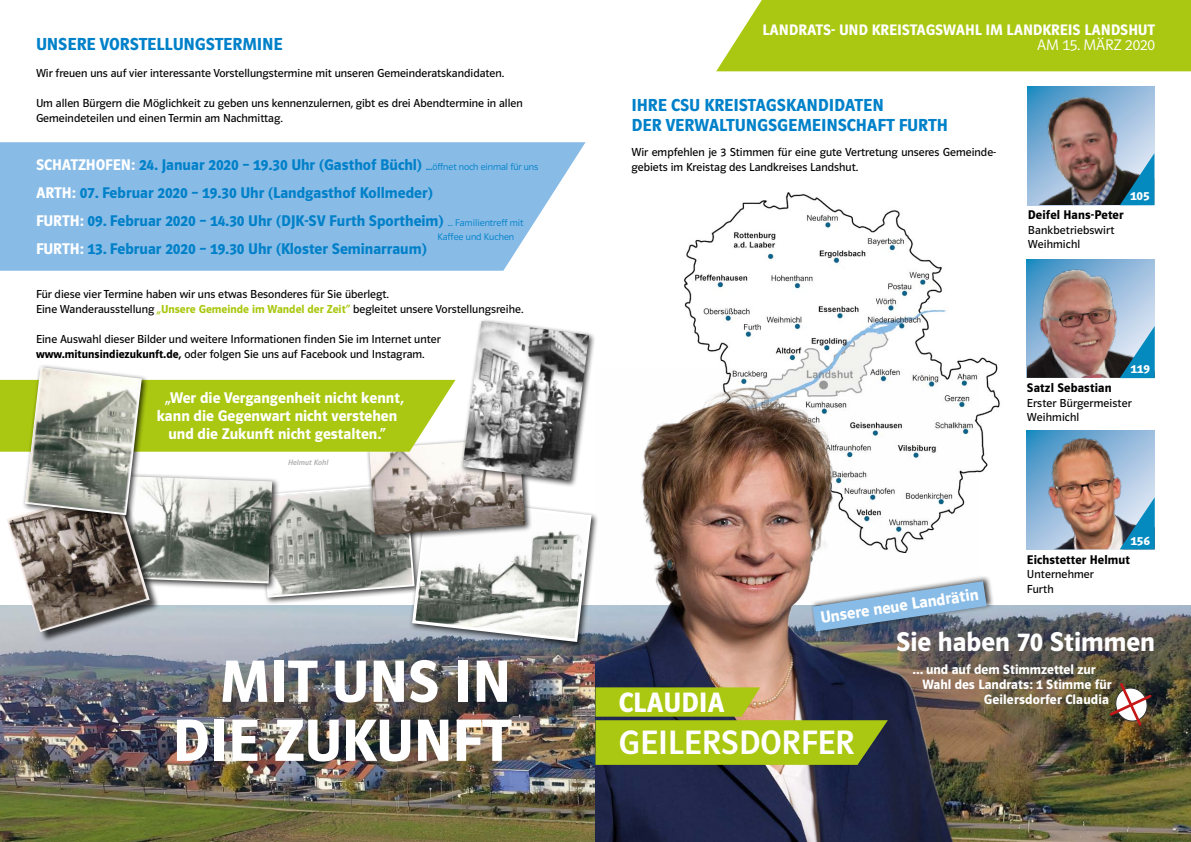
<style>
.page{position:relative;width:1191px;height:842px;background:#fff}
.page>*{position:absolute;margin:0;border:0;box-sizing:border-box;transform-origin:0 0}
.t1{font:600 61.7px/59px "Polo 22 R";color:#fff;text-align:right}
.t2{font:35px "Polo 22 R Krftg";color:#fff}
.t3{font:600 29px "Polo 22 R";color:#fff}
.t4{font:600 28px "Polo 22 R";color:#fff}
.t5{font:600 18px/20px "Polo 22 R";color:#0081c9}
.t6{font:600 17px "Polo 22 R";color:#fff}
.t7{font:600 16px/28px "Polo 22 R";color:#0080c8}
.t8{font:600 16px/18px "Polo 22 R";color:#fff;text-align:center}
.t9{font:600 15.8px "Polo 22 R";color:#fff}
.t10{font:15.8px "Polo 22 R Leicht";color:#fff}
.t11{font:600 14px "Polo 22 R";color:#fff}
.t12{font:600 13px "Polo 22 R";letter-spacing:.01em;color:#000}
.t13{font:600 12.7px "Polo 22 R";color:#fff;scale:1.08 1}
.t14{font:12px/15px "Polo 22 R Buch";color:#000}
.t15{font:10px "Polo 22 R Leicht";color:#0080c8}
.t16{font:8px "Polo 22 R Krftg Kursiv";color:#b1b1b2}
.s1{color:#fff}
.s2{font-size:9px}
.s3{font-family:"Polo 22 R Leicht";font-weight:400;font-size:10px}
.s4{font-family:"Polo 22 R";font-weight:600;color:#aac811}
.s5{font-family:"Polo 22 R";font-weight:600}
</style>
<div class="page">
<img style="left:0;top:605px;width:1191px;height:237px">
<svg style="left:0;top:142px;width:585px;height:129px;background:#8fc0e8"></svg>
<div style="left:409px;top:493px;width:189px;height:156px;background:#000;opacity:.75"></div>
<svg style="left:258px;top:485px;width:335px;height:159px"></svg>
<div style="left:366px;top:435px;width:166px;height:107px;background:#000;opacity:.75"></div>
<img style="left:369px;top:438px;width:156px;height:97px">
<div style="left:122px;top:473px;width:157px;height:118px;background:#000;opacity:.75"></div>
<img style="left:149px;top:476px;width:123px;height:107px">
<div style="left:459px;top:318px;width:137px;height:170px;background:#000;opacity:.75"></div>
<img style="left:462px;top:321px;width:127px;height:160px">
<svg style="left:0;top:380px;width:455px;height:72px;background:#afcb21"></svg>
<div style="left:8px;top:487px;width:152px;height:156px;background:#000;opacity:.75"></div>
<img style="left:6px;top:486px;width:144px;height:146px">
<div style="left:22px;top:364px;width:127px;height:158px;background:#000;opacity:.75"></div>
<img style="left:25px;top:367px;width:117px;height:148px">
<img style="left:684px;top:192px;width:316px;height:281px">
<img style="left:595px;top:369px;width:383px;height:473px">
<img style="left:1027px;top:259px;width:127px;height:119px">
<svg style="left:1119px;top:326px;width:35px;height:52px;background:#5da2c2"></svg>
<img style="left:1028px;top:86px;width:126px;height:119px">
<svg style="left:1119px;top:153px;width:35px;height:52px;background:#488ba9"></svg>
<img style="left:1027px;top:431px;width:127px;height:118px">
<svg style="left:1119px;top:497px;width:35px;height:52px;background:#5fa3c4"></svg>
<div style="left:716px;top:0;width:475px;height:71px;background:#aac811"></div>
<svg style="left:595px;top:687px;width:293px;height:78px;background:#93a623"></svg>
<svg style="left:1107px;top:681px;width:46px;height:47px"></svg>
<div style="left:809px;top:575px;width:185px;height:60px;background:#000;opacity:.75"></div>
<svg style="left:812px;top:581px;width:174px;height:50px"></svg>
<h3 class="t5" style="left:36px;top:34px;width:248px">UNSERE VORSTELLUNGSTERMINE</h3>
<p class="t14" style="left:36px;top:65px;width:470px">Wir freuen uns auf vier interessante Vorstellungstermine mit unseren Gemeinderatskandidaten.</p>
<p class="t14" style="left:36px;top:95px;width:488px">Um allen Bürgern die Möglichkeit zu geben uns kennenzulernen, gibt es drei Abendtermine in allen<br>Gemeindeteilen und einen Termin am Nachmittag.</p>
<h3 class="t7" style="left:36px;top:151px;width:504px"><span class="s1">SCHATZHOFEN:</span> 24. Januar 2020 – 19.30 Uhr (Gasthof Büchl) <span class="s2">...</span><span class="s3">öffnet noch einmal für uns<br></span><span class="s1">ARTH:</span> 07. Februar 2020 – 19.30 Uhr (Landgasthof Kollmeder)<br><span class="s1">FURTH:</span> 09. Februar 2020 – 14.30 Uhr (DJK-SV Furth Sportheim) <span class="s3">... Familientreff mit</span></h3>
<p class="t15" style="left:437px;top:231px;width:78px">Kaffee und Kuchen</p>
<h3 class="t7" style="left:36px;top:235px;width:392px"><span class="s1">FURTH:</span> 13. Februar 2020 – 19.30 Uhr (Kloster Seminarraum)</h3>
<p class="t14" style="left:36px;top:286px;width:489px">Für diese vier Termine haben wir uns etwas Besonderes für Sie überlegt.<br>Eine Wanderausstellung <span class="s4">„Unsere Gemeinde im Wandel der Zeit“</span> begleitet unsere Vorstellungsreihe.</p>
<p class="t14" style="left:36px;top:331px;width:406px">Eine Auswahl dieser Bilder und weitere Informationen finden Sie im Internet unter <span class="s5">www.mitunsindiezukunft.de,</span> oder folgen Sie uns auf Facebook und Instagram.</p>
<h3 class="t8" style="left:157px;top:388px;width:249px">„Wer die Vergangenheit nicht kennt, kann die Gegenwart nicht verstehen und die Zukunft nicht gestalten.“</h3>
<p class="t16" style="left:288px;top:458px;width:42px">Helmut Kohl</p>
<h1 class="t1" style="left:172px;top:653px;width:340px">MIT UNS IN<br>DIE ZUKUNFT</h1>
<h3 class="t9" style="left:762px;top:21px;width:394px">LANDRATS- UND KREISTAGSWAHL IM LANDKREIS LANDSHUT</h3>
<h3 class="t10" style="left:1037px;top:36px;width:119px">AM 15. MÄRZ 2020</h3>
<h3 class="t5" style="left:631px;top:95px;width:318px">IHRE CSU KREISTAGSKANDIDATEN<br>DER VERWALTUNGSGEMEINSCHAFT FURTH</h3>
<p class="t14" style="left:631px;top:145px;width:366px">Wir empfehlen je 3 Stimmen für eine gute Vertretung unseres Gemeinde&shy;gebiets im Kreistag des Landkreises Landshut.</p>
<p class="t13" style="left:1130px;top:189px;width:20px">105</p>
<p class="t12" style="left:1028px;top:208px;width:97px">Deifel Hans-Peter</p>
<p class="t14" style="left:1028px;top:223px;width:88px;line-height:14.4px">Bankbetriebswirt<br>Weihmichl</p>
<h3 class="t6" style="left:819px;top:609px;width:161px;rotate:-9deg">Unsere neue Landrätin</h3>
<p class="t13" style="left:1130px;top:362px;width:20px">119</p>
<p class="t12" style="left:1027px;top:381px;width:86px">Satzl Sebastian</p>
<p class="t14" style="left:1027px;top:396px;width:106px;line-height:14.4px">Erster Bürgermeister<br>Weihmichl</p>
<p class="t13" style="left:1130px;top:534px;width:20px">156</p>
<p class="t12" style="left:1027px;top:553px;width:105px">Eichstetter Helmut</p>
<p class="t14" style="left:1027px;top:567px;width:69px;line-height:14.4px">Unternehmer<br>Furth</p>
<h3 class="t3" style="left:619px;top:687px;width:107px">CLAUDIA</h3>
<h2 class="t2" style="left:618px;top:724px;width:237px">GEILERSDORFER</h2>
<h3 class="t4" style="left:896px;top:627px;width:260px">Sie haben 70 Stimmen</h3>
<p class="t11" style="left:912px;top:662px;width:185px">... und auf dem Stimmzettel zur</p>
<p class="t11" style="left:922px;top:677px;width:191px">Wahl des Landrats: 1 Stimme für</p>
<p class="t11" style="left:983px;top:692px;width:127px">Geilersdorfer Claudia</p>
</div>
